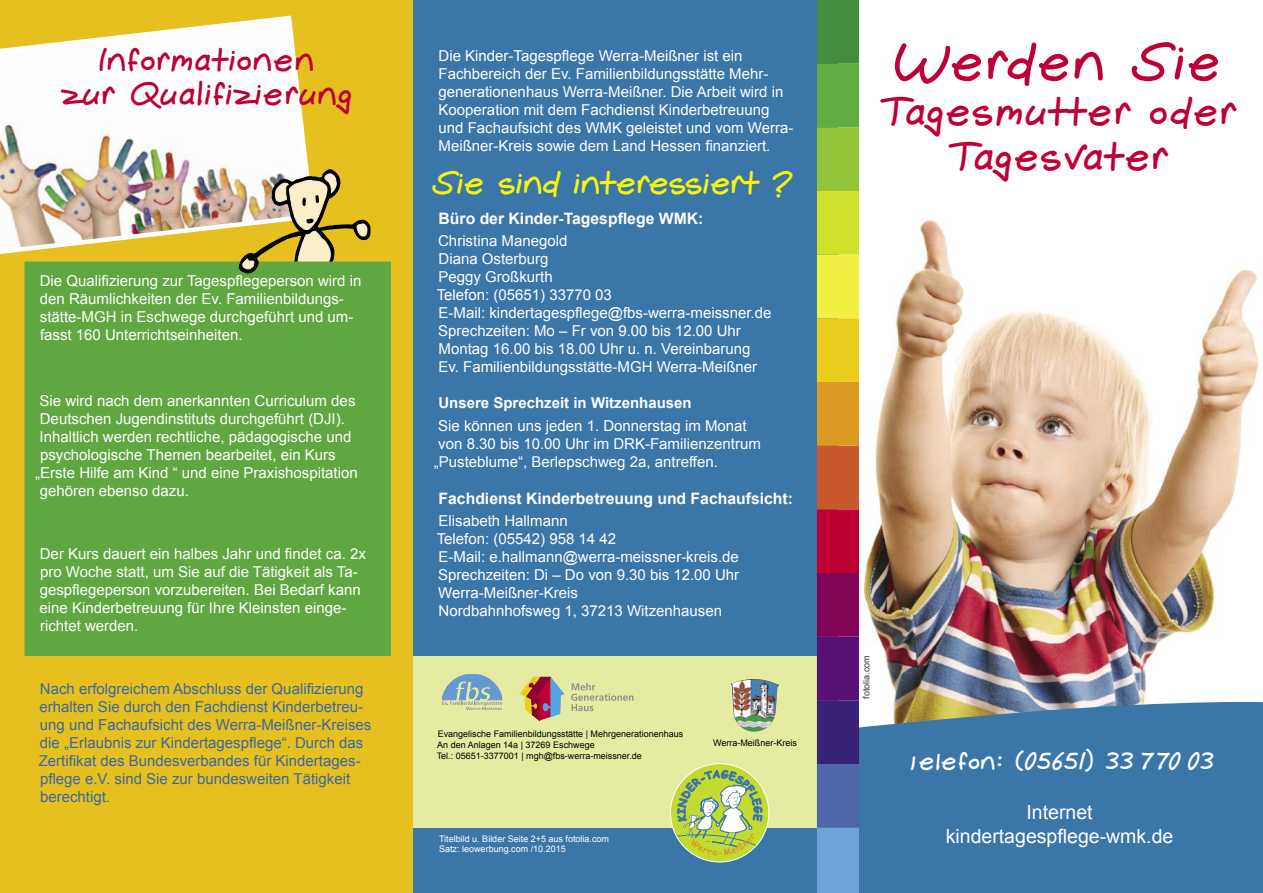
<style>
.page{position:relative;width:1263px;height:893px;background:#fff}
.page>*{position:absolute;margin:0;border:0;box-sizing:border-box;transform-origin:0 0}
.t1{font:54px "Gemelli";color:#be0033}
.t2{font:40.5px "Gemelli";color:#be0033}
.t3{font:33px "Gemelli";color:#be0033}
.t4{font:33px "Gemelli";letter-spacing:-.035em;color:#f7f410}
.t5{font:25.5px "Gemelli";color:#fff}
.t6{font:19.5px "Arial";color:#fff}
.t7{font:700 15.75px "Arial";color:#fff}
.t8{font:15px/18px "Arial";color:#fff}
.t9{font:15px/18px "Arial";color:#3c689f}
.t10{font:700 15px "Arial";color:#fff}
.t11{font:9px "Arial";color:#000}
.t12{font:9px "Arial";color:#fff}
.t13{font:9px "Arial";color:#393939}
</style>
<div class="page">
<img style="left:863px;top:219px;width:396px;height:462px">
<div style="left:859px;top:808px;width:404px;height:85px;background:#3b76a9"></div>
<div style="left:413px;top:0;width:425px;height:893px;background:#3b76a9"></div>
<div style="left:413px;top:656px;width:403px;height:172px;background:#e5eca2"></div>
<svg style="left:520px;top:677px;width:44px;height:43px"></svg>
<svg style="left:571px;top:683px;width:62px;height:28px"></svg>
<div style="left:0;top:0;width:413px;height:893px;background:#e6c01f"></div>
<svg style="left:0;top:15px;width:309px;height:239px;background:#ebe1c5"></svg>
<svg style="left:442px;top:674px;width:60px;height:36px"></svg>
<svg style="left:859px;top:681px;width:404px;height:127px;background:#5885aa"></svg>
<div style="left:24px;top:261px;width:367px;height:395px;background:#5fa841"></div>
<svg style="left:237px;top:168px;width:134px;height:106px"></svg>
<div style="left:816px;top:764px;width:43px;height:64px;background:#4e66aa"></div>
<div style="left:816px;top:828px;width:43px;height:65px;background:#6da3da"></div>
<div style="left:816px;top:700px;width:43px;height:64px;background:#382379"></div>
<svg style="left:816px;top:0;width:43px;height:700px;background:#a3833e"></svg>
<img style="left:751px;top:679px;width:28px;height:39px">
<svg style="left:670px;top:764px;width:99px;height:98px"></svg>
<p class="t3" style="left:100px;top:40px;width:218px">Informationen</p>
<p class="t3" style="left:62px;top:75px;width:294px">zur Qualifizierung</p>
<p class="t8" style="left:40px;top:272px;width:323px">Die Qualifizierung zur Tagespflegeperson wird in den Räumlichkeiten der Ev. Familienbildungs-</p>
<p class="t8" style="left:40px;top:308px;width:315px">stätte-MGH in Eschwege durchgeführt und um&shy;fasst 160 Unterrichtseinheiten.</p>
<p class="t8" style="left:40px;top:392px;width:317px">Sie wird nach dem anerkannten Curriculum des</p>
<p class="t8" style="left:40px;top:410px;width:307px">Deutschen Jugendinstituts durchgeführt (DJI).</p>
<p class="t8" style="left:40px;top:428px;width:313px">Inhaltlich werden rechtliche, pädagogische und</p>
<p class="t8" style="left:40px;top:446px;width:297px">psychologische Themen bearbeitet, ein Kurs</p>
<p class="t8" style="left:35px;top:464px;width:324px">„Erste Hilfe am Kind “ und eine Praxishospitation</p>
<p class="t8" style="left:40px;top:482px;width:151px">gehören ebenso dazu.</p>
<p class="t8" style="left:40px;top:545px;width:328px">Der Kurs dauert ein halbes Jahr und findet ca. 2x pro Woche statt, um Sie auf die Tätigkeit als Ta&shy;gespflegeperson vorzubereiten. Bei Bedarf kann eine Kinderbetreuung für Ihre Kleinsten einge&shy;richtet werden.</p>
<p class="t9" style="left:39px;top:680px;width:334px">Nach erfolgreichem Abschluss der Qualifizierung erhalten Sie durch den Fachdienst Kinderbetreu&shy;ung und Fachaufsicht des Werra-Meißner-Kreises die „Erlaubnis zur Kindertagespflege“. Durch das Zertifikat des Bundesverbandes für Kindertages&shy;pflege e.V. sind Sie zur bundesweiten Tätigkeit berechtigt.</p>
<p class="t8" style="left:438px;top:47px;width:357px">Die Kinder-Tagespflege Werra-Meißner ist ein Fachbereich der Ev. Familienbildungsstätte Mehr&shy;generationenhaus Werra-Meißner. Die Arbeit wird in Kooperation mit dem Fachdienst Kinderbetreuung und Fachaufsicht des WMK geleistet und vom Werra-Meißner-Kreis sowie dem Land Hessen finanziert.</p>
<p class="t4" style="left:432px;top:164px;width:365px">Sie sind interessiert ?</p>
<p class="t7" style="left:439px;top:208px;width:266px">Büro der Kinder-Tagespflege WMK:</p>
<p class="t8" style="left:438px;top:232px;width:131px">Christina Manegold</p>
<p class="t8" style="left:439px;top:250px;width:112px">Diana Osterburg</p>
<p class="t8" style="left:439px;top:268px;width:116px">Peggy Großkurth</p>
<p class="t8" style="left:437px;top:286px;width:177px">Telefon: (05651) 33770 03</p>
<p class="t8" style="left:438px;top:304px;width:334px">E-Mail: kindertagespflege@fbs-werra-meissner.de</p>
<p class="t8" style="left:438px;top:322px;width:304px">Sprechzeiten: Mo – Fr von 9.00 bis 12.00 Uhr</p>
<p class="t8" style="left:439px;top:340px;width:313px">Montag 16.00 bis 18.00 Uhr u. n. Vereinbarung</p>
<p class="t8" style="left:438px;top:358px;width:320px">Ev. Familienbildungsstätte-MGH Werra-Meißner</p>
<p class="t10" style="left:438px;top:393px;width:255px">Unsere Sprechzeit in Witzenhausen</p>
<p class="t8" style="left:438px;top:416px;width:310px">Sie können uns jeden 1. Donnerstag im Monat</p>
<p class="t8" style="left:434px;top:434px;width:329px">von 8.30 bis 10.00 Uhr im DRK-Familienzentrum „Pusteblume“, Berlepschweg 2a, antreffen.</p>
<p class="t7" style="left:439px;top:488px;width:356px">Fachdienst Kinderbetreuung und Fachaufsicht:</p>
<p class="t8" style="left:438px;top:512px;width:131px">Elisabeth Hallmann</p>
<p class="t8" style="left:437px;top:530px;width:181px">Telefon: (05542) 958 14 42</p>
<p class="t8" style="left:438px;top:548px;width:302px">E-Mail: e.hallmann@werra-meissner-kreis.de</p>
<p class="t8" style="left:438px;top:566px;width:302px">Sprechzeiten: Di – Do von 9.30 bis 12.00 Uhr</p>
<p class="t8" style="left:438px;top:584px;width:141px">Werra-Meißner-Kreis</p>
<p class="t8" style="left:439px;top:602px;width:285px">Nordbahnhofsweg 1, 37213 Witzenhausen</p>
<p class="t11" style="left:438px;top:728px;width:247px">Evangelische Familienbildungsstätte | Mehrgenerationenhaus</p>
<p class="t11" style="left:437px;top:739px;width:159px">An den Anlagen 14a | 37269 Eschwege</p>
<p class="t11" style="left:437px;top:750px;width:207px">Tel.: 05651-3377001 | mgh@fbs-werra-meissner.de</p>
<p class="t12" style="left:439px;top:832px;width:171px">Titelbild u. Bilder Seite 2+5 aus fotolia.com</p>
<p class="t12" style="left:439px;top:843px;width:128px">Satz: leowerbung.com /10.2015</p>
<p class="t11" style="left:713px;top:737px;width:85px">Werra-Meißner-Kreis</p>
<p class="t1" style="left:895px;top:30px;width:331px">Werden Sie</p>
<p class="t2" style="left:881px;top:87px;width:359px">Tagesmutter oder</p>
<p class="t2" style="left:949px;top:132px;width:223px">Tagesvater</p>
<p class="t13" style="left:860px;top:699px;width:45px;rotate:-90deg">fotolia.com</p>
<p class="t5" style="left:904px;top:746px;width:313px">Telefon: (05651) 33 770 03</p>
<p class="t6" style="left:1026px;top:800px;width:68px">Internet</p>
<p class="t6" style="left:946px;top:824px;width:229px">kindertagespflege-wmk.de</p>
</div>
